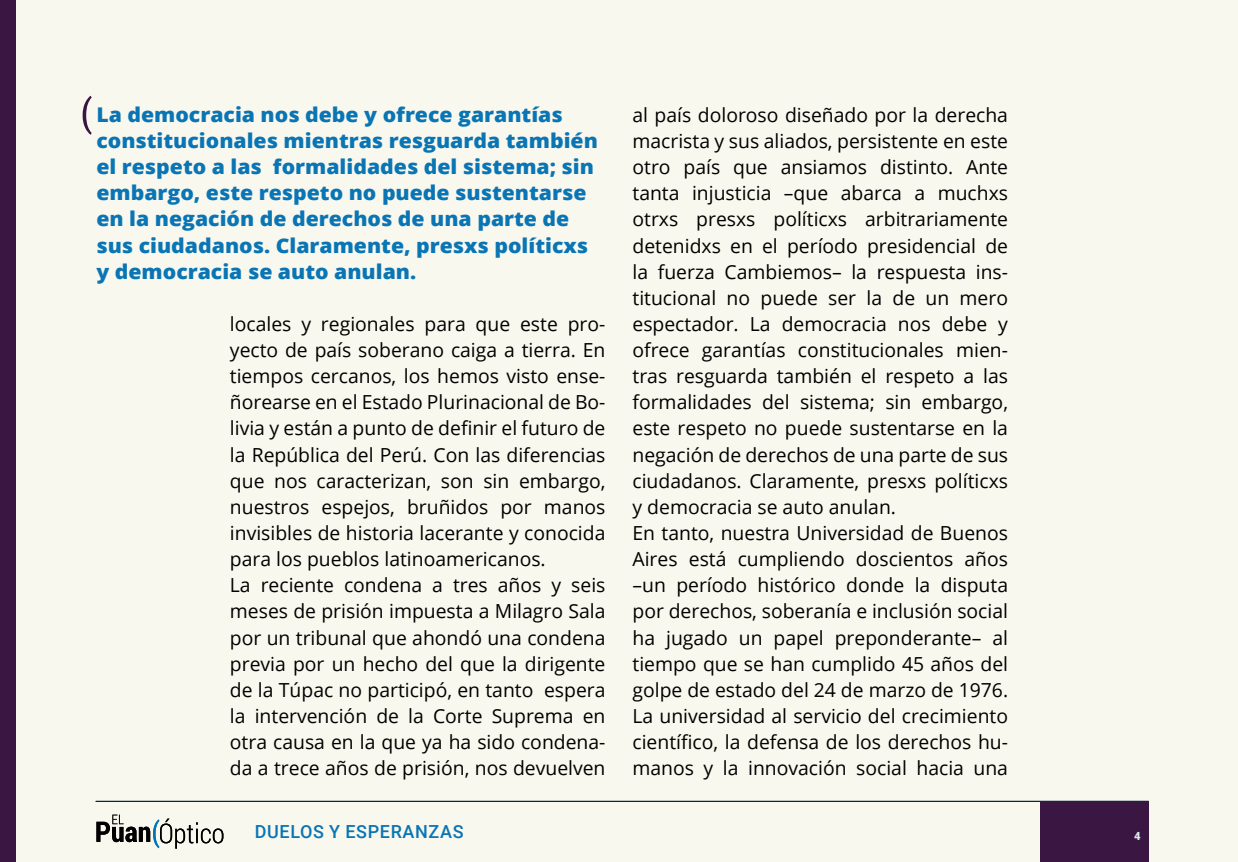
<style>
.page{position:relative;width:1238px;height:862px;background:#fff}
.page>*{position:absolute;margin:0;border:0;box-sizing:border-box;transform-origin:0 0}
.t1{font:800 20.25px/26.1px "Open Sans";color:#0a75b4;scale:1.05 1}
.t2{font:19.35px/26.1px "Open Sans";color:#000}
.t3{font:500 18px "Roboto";letter-spacing:.035em;color:#0a75b4}
.t4{font:900 11.25px "Roboto";color:#dbe9ee}
</style>
<div class="page">
<div style="left:0;top:0;width:1237px;height:861px;background:#f9f8ee"></div>
<hr style="left:96px;top:800px;width:1052px;height:1px;background:#002732">
<svg style="left:96px;top:814px;width:127px;height:34px"></svg>
<div style="left:0;top:0;width:16px;height:861px;background:#3a1642"></div>
<div style="left:1039px;top:800px;width:109px;height:61px;background:#3a1642"></div>
<svg style="left:83px;top:96px;width:9px;height:39px"></svg>
<p class="t1" style="left:96px;top:100px;width:479px">La democracia nos debe y ofrece garantías constitucionales mientras resguarda también el respeto a las formalidades del sistema; sin embargo, este respeto no puede sustentarse en la negación de derechos de una parte de sus ciudadanos. Claramente, presxs políticxs y democracia se auto anulan.</p>
<p class="t2" style="left:230px;top:310px;width:377px">locales y regionales para que este pro&shy;yecto de país soberano caiga a tierra. En tiempos cercanos, los hemos visto ense&shy;ñorearse en el Estado Plurinacional de Bo&shy;livia y están a punto de definir el futuro de la República del Perú. Con las diferencias que nos caracterizan, son sin embargo, nuestros espejos, bruñidos por manos invisibles de historia lacerante y conocida para los pueblos latinoamericanos.<br>La reciente condena a tres años y seis meses de prisión impuesta a Milagro Sala por un tribunal que ahondó una condena previa por un hecho del que la dirigente de la Túpac no participó, en tanto espera la intervención de la Corte Suprema en otra causa en la que ya ha sido condena&shy;da a trece años de prisión, nos devuelven</p>
<p class="t2" style="left:632px;top:101px;width:377px">al país doloroso diseñado por la derecha macrista y sus aliados, persistente en este otro país que ansiamos distinto. Ante tanta injusticia –que abarca a muchxs otrxs presxs políticxs arbitrariamente detenidxs en el período presidencial de la fuerza Cambiemos– la respuesta ins&shy;titucional no puede ser la de un mero espectador. La democracia nos debe y ofrece garantías constitucionales mien&shy;tras resguarda también el respeto a las formalidades del sistema; sin embargo, este respeto no puede sustentarse en la negación de derechos de una parte de sus ciudadanos. Claramente, presxs políticxs y democracia se auto anulan.<br>En tanto, nuestra Universidad de Buenos Aires está cumpliendo doscientos años –un período histórico donde la disputa por derechos, soberanía e inclusión social ha jugado un papel preponderante– al tiempo que se han cumplido 45 años del golpe de estado del 24 de marzo de 1976.<br>La universidad al servicio del crecimiento científico, la defensa de los derechos hu&shy;manos y la innovación social hacia una</p>
<p class="t3" style="left:255px;top:818px;width:210px">DUELOS Y ESPERANZAS</p>
<p class="t4" style="left:1134px;top:827px;width:8px">4</p>
</div>
